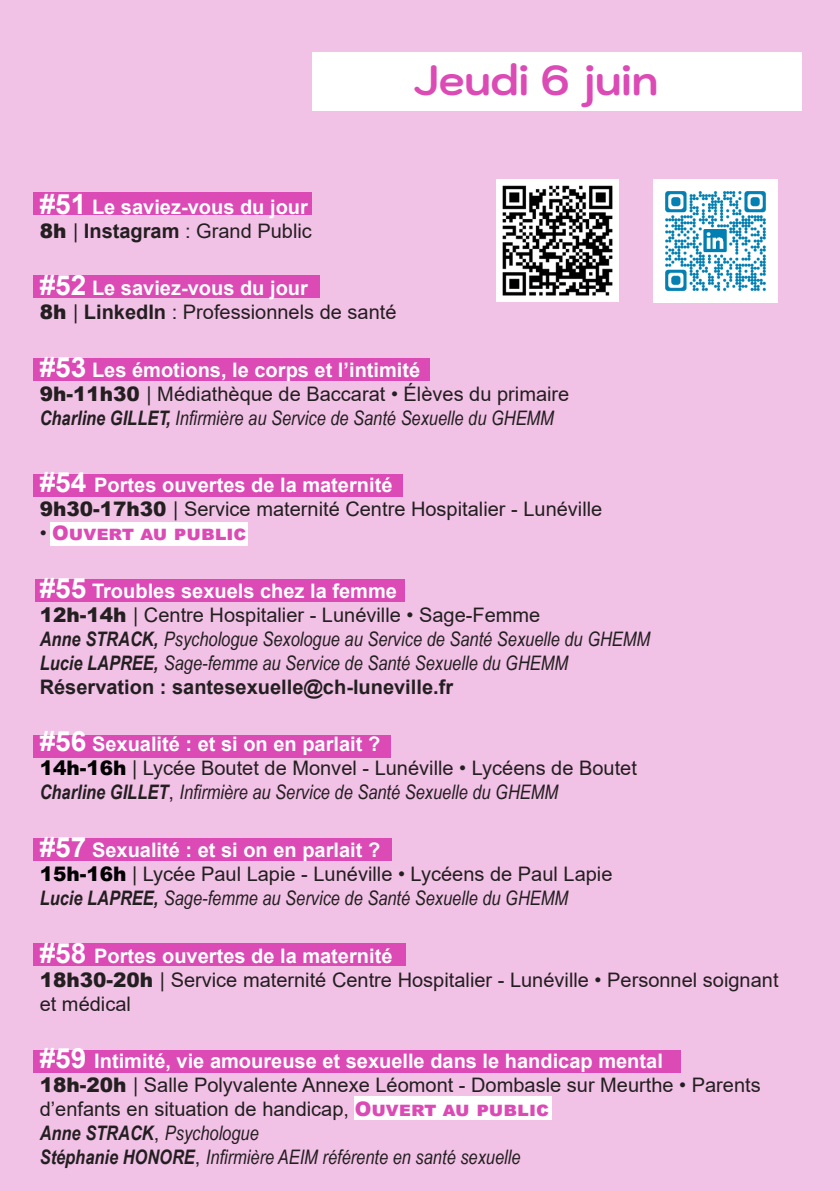
<style>
.page{position:relative;width:840px;height:1191px;background:#fff}
.page>*{position:absolute;margin:0;border:0;box-sizing:border-box;transform-origin:0 0}
.t1{font:700 42px "Kodchasan";color:#db4ab5}
.t2{font:20px/24px "Arial";color:#231f20}
.t3{font:italic 20px "Arial Narrow";color:#231f20}
.t4{font:700 20px "Arial";color:#fff}
.t5{font:700 20px "Arial";color:#231f20}
.t6{font:900 20px "Arial";color:#db4ab5}
.s1{font-size:28px}
.s2{font-weight:900}
.s3{font-weight:700}
.s4{font-weight:400;color:#231f20}
.s5{font-weight:900;color:#000}
.s6{font-family:"Arial";font-style:normal}
.s7{font-weight:900;color:#db4ab5}
</style>
<div class="page">
<div style="left:0;top:0;width:839px;height:1191px;background:#f2c1e6"></div>
<div style="left:312px;top:52px;width:489px;height:59px;background:#fff"></div>
<div style="left:33px;top:192px;width:279px;height:23px;background:#db4ab5"></div>
<div style="left:33px;top:275px;width:286px;height:23px;background:#db4ab5"></div>
<div style="left:33px;top:357px;width:396px;height:23px;background:#db4ab5"></div>
<div style="left:33px;top:734px;width:357px;height:23px;background:#db4ab5"></div>
<div style="left:35px;top:579px;width:369px;height:23px;background:#db4ab5"></div>
<div style="left:33px;top:837px;width:358px;height:23px;background:#db4ab5"></div>
<div style="left:33px;top:1050px;width:647px;height:23px;background:#db4ab5"></div>
<div style="left:50px;top:522px;width:197px;height:23px;background:#fff"></div>
<div style="left:33px;top:943px;width:372px;height:23px;background:#db4ab5"></div>
<div style="left:354px;top:1096px;width:198px;height:23px;background:#fff"></div>
<div style="left:33px;top:474px;width:369px;height:23px;background:#db4ab5"></div>
<img style="left:496px;top:179px;width:122px;height:123px">
<img style="left:653px;top:179px;width:123px;height:124px">
<p class="t1" style="left:413px;top:56px;width:246px">Jeudi 6 juin</p>
<p class="t4" style="left:40px;top:192px;width:269px"><span class="s1">#51</span> Le saviez-vous du jour</p>
<p class="t2" style="left:40px;top:218px;width:273px"><span class="s2">8h</span> | <span class="s3">Instagram</span> : Grand Public</p>
<p class="t4" style="left:40px;top:274px;width:269px"><span class="s1">#52</span> Le saviez-vous du jour</p>
<p class="t2" style="left:40px;top:300px;width:358px"><span class="s2">8h</span> | <span class="s3">LinkedIn</span> : Professionnels de santé</p>
<p class="t4" style="left:40px;top:356px;width:382px"><span class="s1">#53</span> Les émotions, le corps et l’intimité</p>
<p class="t2" style="left:40px;top:382px;width:531px"><span class="s2">9h-11h30</span> | Médiathèque de Baccarat • Élèves du primaire</p>
<p class="t3" style="left:40px;top:404px;width:515px"><span class="s3">Charline GILLET,</span> Infirmière au Service de Santé Sexuelle du GHEMM</p>
<p class="t4" style="left:40px;top:471px;width:354px"><span class="s1">#54</span> Portes ouvertes de la maternité</p>
<p class="t2" style="left:40px;top:497px;width:564px"><span class="s2">9h30-17h30</span> | Service maternité Centre Hospitalier - Lunéville</p>
<p class="t6" style="left:40px;top:518px;width:208px"><span class="s4">•</span> Ouvert au public</p>
<p class="t4" style="left:40px;top:576px;width:358px"><span class="s1">#55</span> Troubles sexuels chez la femme</p>
<p class="t2" style="left:40px;top:602px;width:502px"><span class="s2">12h-14h</span> | Centre Hospitalier - Lunéville • Sage-Femme</p>
<p class="t3" style="left:40px;top:624px;width:611px"><span class="s3">Anne STRACK,</span> Psychologue Sexologue au Service de Santé Sexuelle du GHEMM</p>
<p class="t3" style="left:40px;top:648px;width:529px"><span class="s3">Lucie LAPREE,</span> Sage-femme au Service de Santé Sexuelle du GHEMM</p>
<p class="t5" style="left:40px;top:672px;width:414px">Réservation : santesexuelle@ch-luneville.fr</p>
<p class="t4" style="left:40px;top:730px;width:342px"><span class="s1">#56</span> Sexualité : et si on en parlait ?</p>
<p class="t2" style="left:40px;top:756px;width:598px"><span class="s5">14h-16h</span> | Lycée Boutet de Monvel - Lunéville • Lycéens de Boutet</p>
<p class="t3" style="left:40px;top:778px;width:519px"><span class="s3">Charline GILLET</span><span class="s6">,</span> Infirmière au Service de Santé Sexuelle du GHEMM</p>
<p class="t4" style="left:40px;top:836px;width:342px"><span class="s1">#57</span> Sexualité : et si on en parlait ?</p>
<p class="t2" style="left:40px;top:862px;width:574px"><span class="s5">15h-16h</span> | Lycée Paul Lapie - Lunéville • Lycéens de Paul Lapie</p>
<p class="t3" style="left:40px;top:884px;width:529px"><span class="s3">Lucie LAPREE,</span> Sage-femme au Service de Santé Sexuelle du GHEMM</p>
<p class="t4" style="left:40px;top:941px;width:354px"><span class="s1">#58</span> Portes ouvertes de la maternité</p>
<p class="t2" style="left:40px;top:967px;width:740px"><span class="s2">18h30-20h</span> | Service maternité Centre Hospitalier - Lunéville • Personnel soignant et médical</p>
<p class="t4" style="left:40px;top:1047px;width:624px"><span class="s1">#59</span> Intimité, vie amoureuse et sexuelle dans le handicap mental</p>
<p class="t2" style="left:40px;top:1073px;width:722px"><span class="s2">18h-20h</span> | Salle Polyvalente Annexe Léomont - Dombasle sur Meurthe • Parents d’enfants en situation de handicap, <span class="s7">Ouvert au public</span></p>
<p class="t3" style="left:40px;top:1119px;width:220px"><span class="s3">Anne STRACK</span><span class="s6">,</span> Psychologue</p>
<p class="t3" style="left:40px;top:1143px;width:482px"><span class="s3">Stéphanie HONORE</span><span class="s6">,</span> Infirmière AEIM référente en santé sexuelle</p>
</div>
